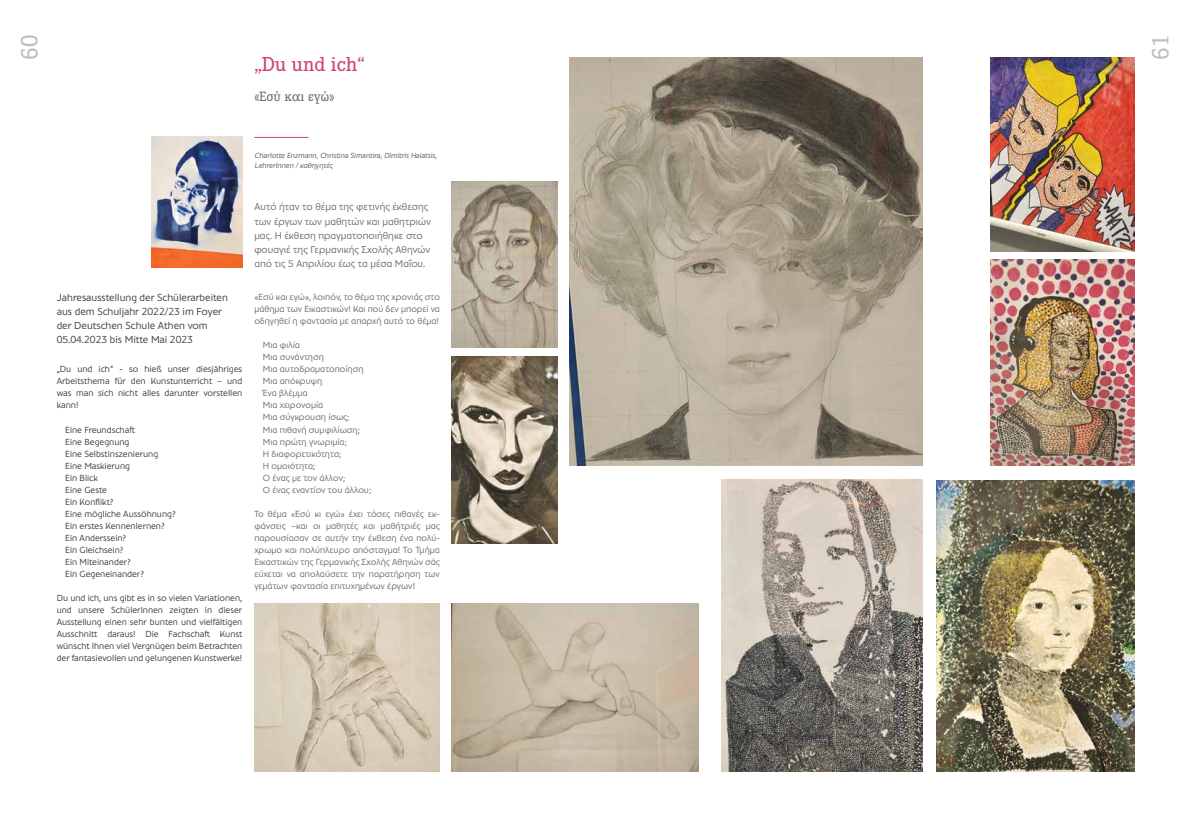
<style>
.page{position:relative;width:1191px;height:823px;background:#fff}
.page>*{position:absolute;margin:0;border:0;box-sizing:border-box;transform-origin:0 0}
.t1{font:23px "Cordale";color:#bcbec0}
.t2{font:500 21px "Corporate E Pro";color:#cf4274}
.t3{font:500 14px "Corporate E Pro";color:#6d6e71}
.t4{font:11px/14px "PF Brummell";color:#414042}
.t5{font:10.7px/14px "PF Brummell";color:#6d6e71}
.t6{font:9.6px/12px "PF Brummell";color:#6d6e71;text-align:justify}
.t7{font:9.6px/12px "PF Brummell";color:#414042;text-align:justify}
.t8{font:italic 8px/10px "PF Brummell";color:#58595b}
</style>
<div class="page">
<hr style="left:254px;top:137px;width:54px;height:1px;background:#cf4274">
<img style="left:151px;top:137px;width:91px;height:131px">
<img style="left:452px;top:182px;width:105px;height:165px">
<img style="left:569px;top:57px;width:353px;height:408px">
<img style="left:452px;top:356px;width:105px;height:187px">
<img style="left:721px;top:479px;width:201px;height:292px">
<img style="left:452px;top:603px;width:246px;height:168px">
<img style="left:254px;top:603px;width:186px;height:168px">
<img style="left:990px;top:259px;width:144px;height:206px">
<img style="left:936px;top:480px;width:198px;height:291px">
<img style="left:990px;top:57px;width:144px;height:194px">
<h1 class="t1" style="left:16px;top:59px;width:26px;rotate:-90deg">60</h1>
<h1 class="t1" style="left:1147px;top:59px;width:26px;rotate:-90deg">61</h1>
<h2 class="t2" style="left:254px;top:49px;width:112px">„Du und ich“</h2>
<h3 class="t3" style="left:254px;top:86px;width:81px">«Εσύ και εγώ»</h3>
<p class="t8" style="left:255px;top:150px;width:184px">Charlotte Enzmann, Christina Simantira, Dimitris Halatsis,<br>LehrerInnen / καθηγητές</p>
<p class="t4" style="left:57px;top:290px;width:173px">Jahresausstellung der Schülerarbeiten aus dem Schuljahr 2022/23 im Foyer der Deutschen Schule Athen vom 05.04.2023 bis Mitte Mai 2023</p>
<p class="t7" style="left:57px;top:363px;width:187px">„Du und ich“ - so hieß unser diesjähriges Arbeitsthema für den Kunstunterricht – und was man sich nicht alles darunter vorstellen kann!</p>
<p class="t7" style="left:65px;top:423px;width:112px;text-align:left">Eine Freundschaft<br>Eine Begegnung<br>Eine Selbstinszenierung<br>Eine Maskierung<br>Ein Blick<br>Eine Geste<br>Ein Konflikt?<br>Eine mögliche Aussöhnung?<br>Ein erstes Kennenlernen?<br>Ein Anderssein?<br>Ein Gleichsein?<br>Ein Miteinander?<br>Ein Gegeneinander?</p>
<p class="t7" style="left:57px;top:591px;width:187px">Du und ich, uns gibt es in so vielen Variationen, und unsere SchülerInnen zeigten in dieser Ausstellung einen sehr bunten und vielfältigen Ausschnitt daraus! Die Fachschaft Kunst wünscht Ihnen viel Vergnügen beim Betrachten der fantasievollen und gelungenen Kunstwerke!</p>
<p class="t5" style="left:254px;top:200px;width:178px">Αυτό ήταν το θέμα της φετινής έκθεσης των έργων των μαθητών και μαθητριών μας. Η έκθεση πραγματοποιήθηκε στο φουαγιέ της Γερμανικής Σχολής Αθηνών από τις 5 Απριλίου έως τα μέσα Μαΐου.</p>
<p class="t6" style="left:254px;top:291px;width:187px">«Εσύ και εγώ», λοιπόν, το θέμα της χρονιάς στο μάθημα των Εικαστικών! Και πού δεν μπορεί να οδηγηθεί η φαντασία με απαρχή αυτό το θέμα!</p>
<p class="t6" style="left:263px;top:339px;width:110px;text-align:left">Μια φιλία<br>Μια συνάντηση<br>Μια αυτοδραματοποίηση<br>Μια απόκρυψη<br>Ένα βλέμμα<br>Μια χειρονομία<br>Μια σύγκρουση ίσως;<br>Μια πιθανή συμφιλίωση;<br>Μια πρώτη γνωριμία;<br>Η διαφορετικότητα;<br>Η ομοιότητα;<br>Ο ένας με τον άλλον;<br>Ο ένας εναντίον του άλλου;</p>
<p class="t6" style="left:254px;top:507px;width:187px">Το θέμα «Εσύ κι εγώ» έχει τόσες πιθανές εκ&shy;φάνσεις –και οι μαθητές και μαθήτριές μας παρουσίασαν σε αυτήν την έκθεση ένα πολύ&shy;χρωμο και πολύπλευρο απόσταγμα! Το Τμήμα Εικαστικών της Γερμανικής Σχολής Αθηνών σάς εύχεται να απολαύσετε την παρατήρηση των γεμάτων φαντασία επιτυχημένων έργων!</p>
</div>
